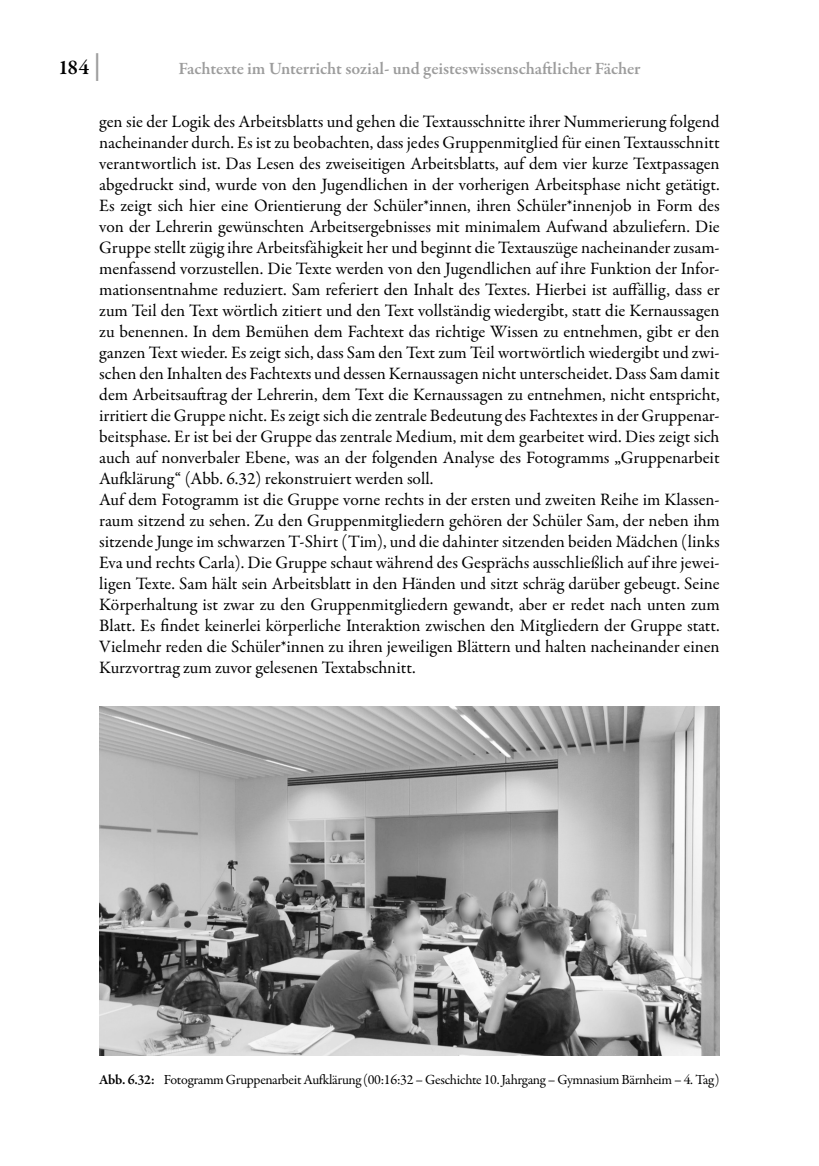
<style>
.page{position:relative;width:819px;height:1166px;background:#fff}
.page>*{position:absolute;margin:0;border:0;box-sizing:border-box;transform-origin:0 0}
.t1{font:600 21px "Garamond Premr Pro";color:#000}
.Text{font:17.5px/21px "Garamond Premr Pro";letter-spacing:-.005em;color:#000;text-align:justify}
.t2{font:600 17.5px "Garamond Premr Pro";letter-spacing:-.005em;color:#9c9c9c}
.Bildlegende_zweistellig{font:14px "Garamond Premr Pro";letter-spacing:-.02em;color:#000}
.s1{font-size:28px;color:#9c9c9c}
.s2{font-weight:600}
</style>
<div class="page">
<img style="left:99px;top:707px;width:620px;height:349px">
<p class="t1" style="left:58px;top:55px;width:44px">184 <span class="s1">|</span></p>
<p class="t2" style="left:178px;top:58px;width:463px">Fachtexte im Unterricht sozial- und geisteswissenschaftlicher Fächer</p>
<p class="Text" style="left:99px;top:111px;width:622px">gen sie der Logik des Arbeitsblatts und gehen die Textausschnitte ihrer Nummerierung folgend nacheinander durch. Es ist zu beobachten, dass jedes Gruppenmitglied für einen Textausschnitt verantwortlich ist. Das Lesen des zweiseitigen Arbeitsblatts, auf dem vier kurze Textpassagen abgedruckt sind, wurde von den Jugendlichen in der vorherigen Arbeitsphase nicht getätigt.<br>Es zeigt sich hier eine Orientierung der Schüler*innen, ihren Schüler*innenjob in Form des von der Lehrerin gewünschten Arbeitsergebnisses mit minimalem Aufwand abzuliefern. Die Gruppe stellt zügig ihre Arbeitsfähigkeit her und beginnt die Textauszüge nacheinander zusam&shy;menfassend vorzustellen. Die Texte werden von den Jugendlichen auf ihre Funktion der Infor&shy;mationsentnahme reduziert. Sam referiert den Inhalt des Textes. Hierbei ist auffällig, dass er zum Teil den Text wörtlich zitiert und den Text vollständig wiedergibt, statt die Kernaussagen zu benennen. In dem Bemühen dem Fachtext das richtige Wissen zu entnehmen, gibt er den ganzen Text wieder. Es zeigt sich, dass Sam den Text zum Teil wortwörtlich wiedergibt und zwi&shy;schen den Inhalten des Fachtexts und dessen Kernaussagen nicht unterscheidet. Dass Sam damit dem Arbeitsauftrag der Lehrerin, dem Text die Kernaussagen zu entnehmen, nicht entspricht, irritiert die Gruppe nicht. Es zeigt sich die zentrale Bedeutung des Fachtextes in der Gruppenar&shy;beitsphase. Er ist bei der Gruppe das zentrale Medium, mit dem gearbeitet wird. Dies zeigt sich auch auf nonverbaler Ebene, was an der folgenden Analyse des Fotogramms „Gruppenarbeit Aufklärung“ (Abb. 6.32) rekonstruiert werden soll.</p>
<p class="Text" style="left:99px;top:489px;width:622px">Auf dem Fotogramm ist die Gruppe vorne rechts in der ersten und zweiten Reihe im Klassen&shy;raum sitzend zu sehen. Zu den Gruppenmitgliedern gehören der Schüler Sam, der neben ihm sitzende Junge im schwarzen T-Shirt (Tim), und die dahinter sitzenden beiden Mädchen (links Eva und rechts Carla). Die Gruppe schaut während des Gesprächs ausschließlich auf ihre jewei&shy;ligen Texte. Sam hält sein Arbeitsblatt in den Händen und sitzt schräg darüber gebeugt. Seine Körperhaltung ist zwar zu den Gruppenmitgliedern gewandt, aber er redet nach unten zum Blatt. Es findet keinerlei körperliche Interaktion zwischen den Mitgliedern der Gruppe statt.<br>Vielmehr reden die Schüler*innen zu ihren jeweiligen Blättern und halten nacheinander einen Kurzvortrag zum zuvor gelesenen Textabschnitt.</p>
<p class="Bildlegende_zweistellig" style="left:99px;top:1071px;width:622px"><span class="s2">Abb. 6.32:</span> Fotogramm Gruppenarbeit Aufklärung (00:16:32 – Geschichte 10. Jahrgang – Gymnasium Bärnheim – 4. Tag)</p>
</div>
